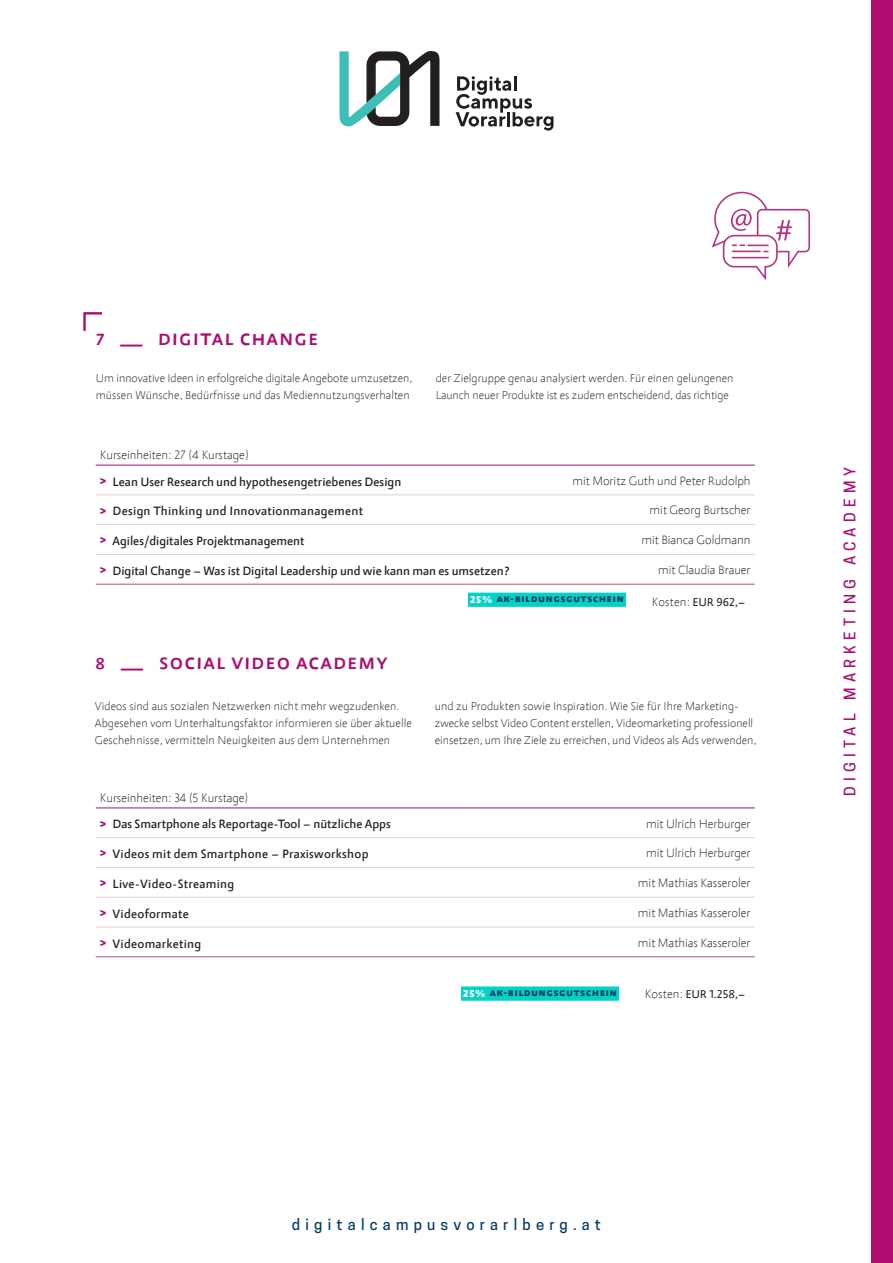
<style>
.page{position:relative;width:893px;height:1263px;background:#fff}
.page>*{position:absolute;margin:0;border:0;box-sizing:border-box;transform-origin:0 0}
.t1{font:500 24px "abc Allegra";color:#ae0c71}
.t2{font:500 15px "Cooper Hewitt";letter-spacing:.35em;color:#003a63}
.t3{font:500 15px "Cooper Hewitt";letter-spacing:.35em;color:#ae0c71}
.t4{font:300 12.75px "abc Allegra";color:#231f20}
.t5{font:500 12.75px "abc Allegra";color:#231f20}
.t6{font:500 12.75px "abc Allegra";letter-spacing:.02em;color:#231f20}
.t7{font:300 12px/17.2px "abc Allegra";letter-spacing:.01em;color:#231f20}
.t8{font:700 12px "abc Allegra";letter-spacing:.025em;color:#003a63}
.t9{font:12px "abc Allegra";color:#231f20}
.s1{font-family:"Fira Sans";font-weight:800;font-size:12px;color:#ae0c71}
.s2{font-weight:900;font-size:10.5px;color:#fff}
.s3{font-weight:300;font-size:12.75px}
</style>
<div class="page">
<svg style="left:83px;top:312px;width:20px;height:19px"></svg>
<svg style="left:711px;top:191px;width:99px;height:90px"></svg>
<hr style="left:96px;top:465px;width:434px;height:1px;background:#ae0c71">
<hr style="left:530px;top:465px;width:225px;height:1px;background:#ae0c71">
<hr style="left:96px;top:495px;width:434px;height:1px;background:#e8ccda">
<hr style="left:530px;top:495px;width:225px;height:1px;background:#e8ccda">
<hr style="left:96px;top:524px;width:434px;height:1px;background:#e8ccda">
<hr style="left:530px;top:524px;width:225px;height:1px;background:#e8ccda">
<hr style="left:96px;top:554px;width:434px;height:1px;background:#e8ccda">
<hr style="left:530px;top:554px;width:225px;height:1px;background:#e8ccda">
<hr style="left:96px;top:584px;width:434px;height:1px;background:#b84c87">
<hr style="left:530px;top:584px;width:225px;height:1px;background:#b84c87">
<hr style="left:96px;top:808px;width:383px;height:1px;background:#ae0c71">
<hr style="left:479px;top:808px;width:276px;height:1px;background:#ae0c71">
<hr style="left:96px;top:837px;width:383px;height:1px;background:#e8ccda">
<hr style="left:479px;top:837px;width:276px;height:1px;background:#e8ccda">
<hr style="left:96px;top:867px;width:383px;height:1px;background:#e8ccda">
<hr style="left:479px;top:867px;width:276px;height:1px;background:#e8ccda">
<hr style="left:96px;top:897px;width:383px;height:1px;background:#e8ccda">
<hr style="left:479px;top:897px;width:276px;height:1px;background:#e8ccda">
<hr style="left:96px;top:927px;width:383px;height:1px;background:#e8ccda">
<hr style="left:479px;top:927px;width:276px;height:1px;background:#e8ccda">
<hr style="left:96px;top:956px;width:383px;height:1px;background:#b84c87">
<hr style="left:479px;top:956px;width:276px;height:1px;background:#b84c87">
<div style="left:461px;top:986px;width:158px;height:15px;background:#03d3c6"></div>
<div style="left:468px;top:593px;width:158px;height:14px;background:#03d3c6"></div>
<svg style="left:339px;top:51px;width:101px;height:75px"></svg>
<svg style="left:456px;top:76px;width:97px;height:55px"></svg>
<div style="left:872px;top:0;width:21px;height:1263px;background:#ae0c71"></div>
<p class="t1" style="left:96px;top:324px;width:224px">7 — digital change</p>
<p class="t7" style="left:96px;top:369px;width:318px">Um innovative Ideen in erfolgreiche digitale Angebote umzusetzen, müssen Wünsche, Bedürfnisse und das Mediennutzungsverhalten</p>
<p class="t7" style="left:436px;top:369px;width:299px">der Zielgruppe genau analysiert werden. Für einen gelungenen<br>Launch neuer Produkte ist es zudem entscheidend, das richtige</p>
<p class="t4" style="left:100px;top:448px;width:150px">Kurseinheiten: 27 (4 Kurstage)</p>
<p class="t5" style="left:100px;top:474px;width:303px"><span class="s1">&gt;</span> Lean User Research und hypothesengetriebenes Design</p>
<p class="t4" style="left:572px;top:473px;width:180px">mit Moritz Guth und Peter Rudolph</p>
<p class="t6" style="left:100px;top:504px;width:265px"><span class="s1">&gt;</span> Design Thinking und Innovationmanagement</p>
<p class="t4" style="left:650px;top:503px;width:102px">mit Georg Burtscher</p>
<p class="t5" style="left:100px;top:534px;width:206px"><span class="s1">&gt;</span> Agiles/digitales Projektmanagement</p>
<p class="t4" style="left:641px;top:533px;width:111px">mit Bianca Goldmann</p>
<p class="t5" style="left:100px;top:564px;width:411px"><span class="s1">&gt;</span> Digital Change – Was ist Digital Leadership und wie kann man es umsetzen?</p>
<p class="t4" style="left:658px;top:563px;width:94px">mit Claudia Brauer</p>
<p class="t1" style="left:95px;top:647px;width:295px">8 — social video academy</p>
<p class="t8" style="left:470px;top:592px;width:155px"><span class="s2">25%</span> ak-bildungsgutschein</p>
<p class="t9" style="left:652px;top:595px;width:95px"><span class="s3">Kosten:</span> EUR 962,–</p>
<p class="t7" style="left:95px;top:697px;width:318px">Videos sind aus sozialen Netzwerken nicht mehr wegzudenken.<br>Abgesehen vom Unterhaltungsfaktor informieren sie über aktuelle<br>Geschehnisse, vermitteln Neuigkeiten aus dem Unternehmen</p>
<p class="t7" style="left:435px;top:697px;width:323px">und zu Produkten sowie Inspiration. Wie Sie für Ihre Marketing&shy;zwecke selbst Video Content erstellen, Videomarketing professionell einsetzen, um Ihre Ziele zu erreichen, und Videos als Ads verwenden,</p>
<p class="t4" style="left:100px;top:791px;width:150px">Kurseinheiten: 34 (5 Kurstage)</p>
<p class="t5" style="left:100px;top:817px;width:292px"><span class="s1">&gt;</span> Das Smartphone als Reportage-Tool – nützliche Apps</p>
<p class="t4" style="left:646px;top:816px;width:106px">mit Ulrich Herburger</p>
<p class="t6" style="left:100px;top:847px;width:270px"><span class="s1">&gt;</span> Videos mit dem Smartphone – Praxisworkshop</p>
<p class="t4" style="left:646px;top:846px;width:106px">mit Ulrich Herburger</p>
<p class="t6" style="left:100px;top:877px;width:136px"><span class="s1">&gt;</span> Live-Video-Streaming</p>
<p class="t4" style="left:638px;top:876px;width:114px">mit Mathias Kasseroler</p>
<p class="t6" style="left:100px;top:906px;width:90px"><span class="s1">&gt;</span> Videoformate</p>
<p class="t4" style="left:638px;top:906px;width:114px">mit Mathias Kasseroler</p>
<p class="t6" style="left:100px;top:936px;width:103px"><span class="s1">&gt;</span> Videomarketing</p>
<p class="t4" style="left:638px;top:935px;width:114px">mit Mathias Kasseroler</p>
<p class="t8" style="left:463px;top:986px;width:155px"><span class="s2">25%</span> ak-bildungsgutschein</p>
<p class="t9" style="left:645px;top:988px;width:102px"><span class="s3">Kosten:</span> EUR 1.258,–</p>
<p class="t2" style="left:292px;top:1216px;width:311px">digitalcampusvorarlberg.at</p>
<p class="t3" style="left:841px;top:796px;width:331px;rotate:-90deg">DIGITAL MARKETING ACADEMY</p>
</div>
